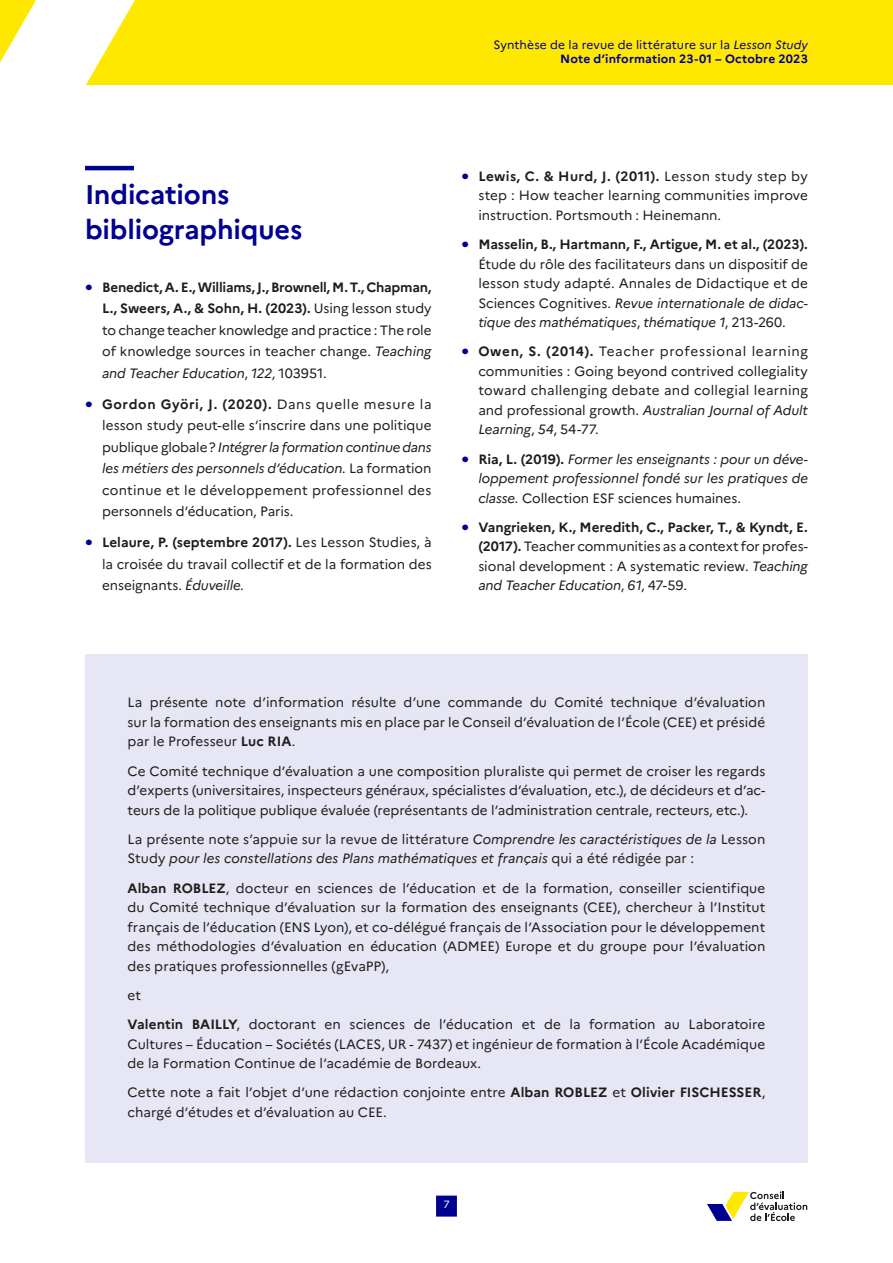
<style>
.page{position:relative;width:893px;height:1263px;background:#fff}
.page>*{position:absolute;margin:0;border:0;box-sizing:border-box;transform-origin:0 0}
.t1{font:700 27px/34.3px "Marianne";letter-spacing:-.005em;color:#000091}
.t2{font:13.5px/19.5px "Marianne";color:#1d1d1b;text-align:justify}
.t3{font:italic 13.5px/19.5px "Marianne";color:#1d1d1b;text-align:justify}
.t4{font:12px/14.4px "Marianne";letter-spacing:.01em;color:#000091;text-align:right}
.t5{font:10.5px "Marianne";color:#fff}
.s1{font-style:italic}
.s2{font-weight:700}
.s3{font-weight:700;font-size:18px;color:#000091}
.s4{font-weight:700;font-style:normal;font-size:18px;color:#000091}
.s5{font-weight:700;font-style:normal}
.s6{font-style:normal}
</style>
<div class="page">
<div style="left:0;top:0;width:893px;height:85px;background:#ffe800"></div>
<svg style="left:0;top:0;width:135px;height:171px"></svg>
<hr style="left:85px;top:166px;width:49px;height:4px;background:#000091">
<div style="left:85px;top:655px;width:723px;height:137px;background:#e6e6f4"></div>
<div style="left:85px;top:791px;width:723px;height:118px;background:#e6e6f4"></div>
<div style="left:85px;top:840px;width:723px;height:176px;background:#e6e6f4"></div>
<div style="left:85px;top:976px;width:723px;height:138px;background:#e6e6f4"></div>
<div style="left:85px;top:1045px;width:723px;height:118px;background:#e6e6f4"></div>
<svg style="left:707px;top:1191px;width:100px;height:30px"></svg>
<div style="left:436px;top:1195px;width:21px;height:21px;background:#000091"></div>
<p class="t4" style="left:493px;top:37px;width:316px">Synthèse de la revue de littérature sur la <span class="s1">Lesson Study<br></span><span class="s2">Note d’information 23-01 – Octobre 2023</span></p>
<h1 class="t1" style="left:85px;top:178px;width:219px">Indications bibliographiques</h1>
<p class="t2" style="left:102px;top:276px;width:331px;line-height:21.5px;text-indent:-17px"><span class="s3">•</span> <span class="s2">Benedict, A. E., Williams, J., Brownell, M. T., Chapman, L., Sweers, A., &amp; Sohn, H. (2023).</span> Using lesson study to change teacher knowledge and practice : The role of knowledge sources in teacher change. <span class="s1">Teaching and Teacher Education</span>, <span class="s1">122</span>, 103951.</p>
<p class="t2" style="left:102px;top:393px;width:331px;line-height:21.5px;text-indent:-17px"><span class="s3">•</span> <span class="s2">Gordon Györi, J. (2020).</span> Dans quelle mesure la lesson study peut-elle s’inscrire dans une politique publique globale? <span class="s1">Intégrer la formation continue dans les métiers des personnels d’éducation.</span> La formation continue et le développement professionnel des personnels d’éducation, Paris.</p>
<p class="t2" style="left:102px;top:532px;width:331px;line-height:21.5px;text-indent:-17px"><span class="s3">•</span> <span class="s2">Lelaure, P. (septembre 2017).</span> Les Lesson Studies, à la croisée du travail collectif et de la formation des enseignants. <span class="s1">Éduveille.</span></p>
<p class="t2" style="left:478px;top:166px;width:331px;text-indent:-17px"><span class="s3">•</span> <span class="s2">Lewis, C. &amp; Hurd, J. (2011).</span> Lesson study step by step : How teacher learning communities improve instruction. Portsmouth : Heinemann.</p>
<p class="t2" style="left:478px;top:234px;width:331px;text-indent:-17px"><span class="s3">•</span> <span class="s2">Masselin, B., Hartmann, F., Artigue, M. et al., (2023).<br></span>Étude du rôle des facilitateurs dans un dispositif de lesson study adapté. Annales de Didactique et de Sciences Cognitives. <span class="s1">Revue internationale de didac&shy;tique des mathématiques</span>, <span class="s1">thématique 1</span>, 213-260.</p>
<p class="t2" style="left:478px;top:342px;width:331px;text-indent:-17px"><span class="s3">•</span> <span class="s2">Owen, S. (2014).</span> Teacher professional learning communities : Going beyond contrived collegiality toward challenging debate and collegial learning and professional growth. <span class="s1">Australian Journal of Adult Learning</span>, <span class="s1">54</span>, 54-77.</p>
<p class="t3" style="left:478px;top:449px;width:331px;text-indent:-17px"><span class="s4">•</span> <span class="s5">Ria, L. (2019).</span> Former les enseignants : pour un déve&shy;loppement professionnel fondé sur les pratiques de classe. <span class="s6">Collection ESF sciences humaines.</span></p>
<p class="t2" style="left:478px;top:517px;width:331px;text-indent:-17px"><span class="s3">•</span> <span class="s2">Vangrieken, K., Meredith, C., Packer, T., &amp; Kyndt, E. (2017).</span> Teacher communities as a context for profes&shy;sional development : A systematic review. <span class="s1">Teaching and Teacher Education</span>, <span class="s1">61</span>, 47‑59.</p>
<p class="t2" style="left:128px;top:693px;width:639px">La présente note d’information résulte d’une commande du Comité technique d’évaluation sur la formation des enseignants mis en place par le Conseil d’évaluation de l’École (CEE) et -présidé par le Professeur <span class="s2">Luc RIA</span>.</p>
<p class="t2" style="left:128px;top:761px;width:639px">Ce Comité technique d’évaluation a une composition pluraliste qui permet de croiser les regards d’experts (universitaires, inspecteurs généraux, spécialistes d’évaluation, etc.), de décideurs et d’ac&shy;teurs de la politique publique évaluée (représentants de l’administration centrale, recteurs, etc.).</p>
<p class="t3" style="left:128px;top:829px;width:639px"><span class="s6">La présente note s’appuie sur la revue de littérature</span> Comprendre les caractéristiques de la <span class="s6">Lesson<br>Study</span> pour les constellations des Plans mathématiques et français <span class="s6">qui a été rédigée par :</span></p>
<p class="t2" style="left:128px;top:878px;width:639px"><span class="s2">Alban ROBLEZ</span>, docteur en sciences de l’éducation et de la formation, conseiller scientifique du Comité technique d’évaluation sur la formation des enseignants (CEE), chercheur à l’Institut français de l’éducation (ENS Lyon), et co-délégué français de l’Association pour le développement des méthodologies d’évaluation en éducation (ADMEE) Europe et du groupe pour l’évaluation des -pratiques professionnelles (gEvaPP),</p>
<p class="t2" style="left:128px;top:980px;width:639px;line-height:29.2px">et<br><span class="s2">Valentin BAILLY</span>, doctorant en sciences de l’éducation et de la formation au Laboratoire</p>
<p class="t2" style="left:128px;top:1034px;width:639px">Cultures – Éducation – Sociétés (LACES, UR - 7437) et ingénieur de formation à l’École Académique de la Formation Continue de l’académie de Bordeaux.</p>
<p class="t2" style="left:128px;top:1083px;width:639px">Cette note a fait l’objet d’une rédaction conjointe entre <span class="s2">Alban ROBLEZ</span> et <span class="s2">Olivier FISCHESSER</span>, chargé d’études et d’évaluation au CEE.</p>
<p class="t5" style="left:443px;top:1198px;width:8px">7</p>
</div>
